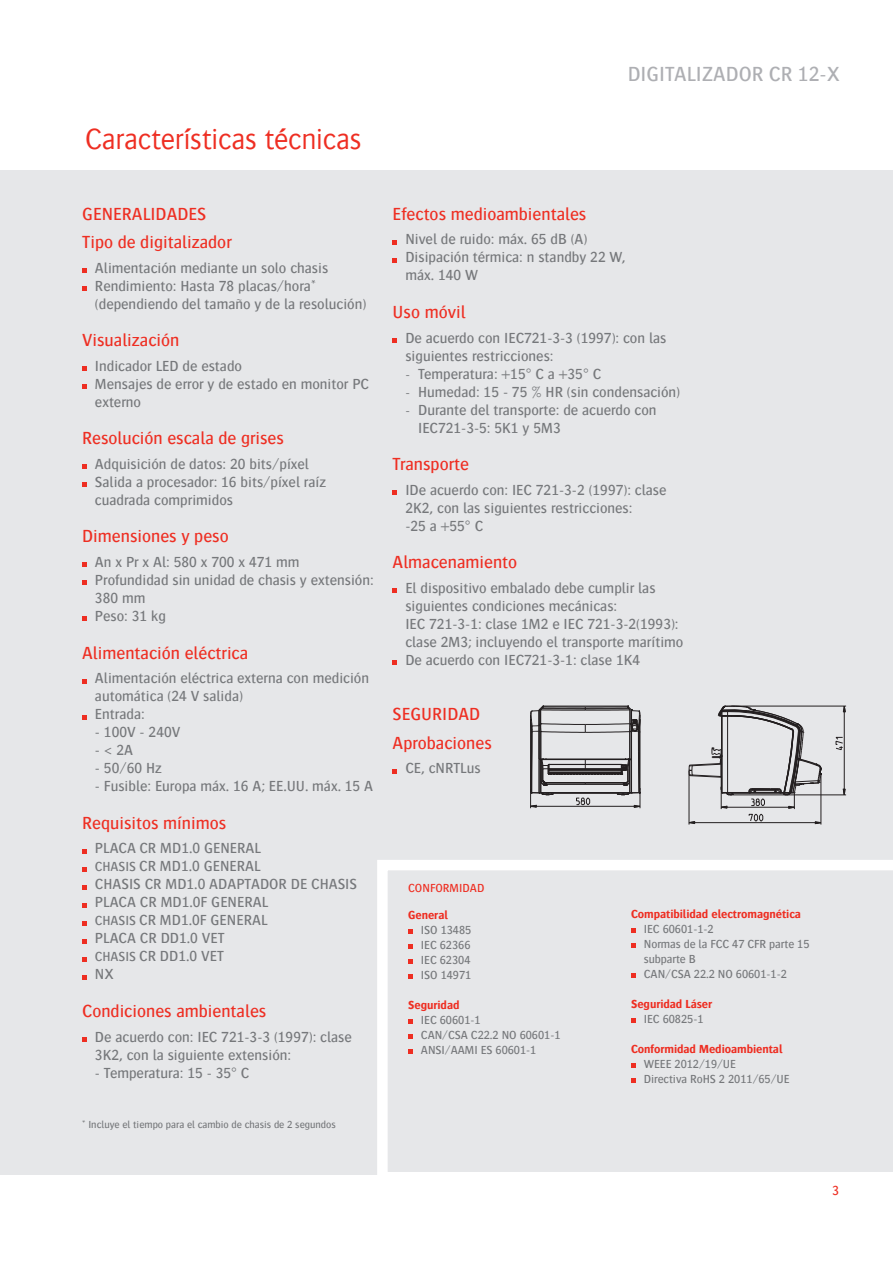
<style>
.page{position:relative;width:893px;height:1263px;background:#fff}
.page>*{position:absolute;margin:0;border:0;box-sizing:border-box;transform-origin:0 0}
.t1{font:300 30px "Bosis For Agfa";letter-spacing:-.005em;color:#ee2e22}
.t2{font:500 21px "Bosis For Agfa";color:#aeafb3}
.t3{font:500 18px/28.3px "Bosis For Agfa";color:#ee2e22}
.t4{font:500 15px/18px "Bosis For Agfa";color:#76787b}
.t5{font:500 13.5px "Bosis For Agfa";color:#ee2e22}
.t6{font:500 12px/15px "Bosis For Agfa";letter-spacing:-.005em;color:#76787b}
.t7{font:700 12px "Bosis For Agfa";letter-spacing:-.005em;color:#ee2e22}
.t8{font:500 12px "Bosis For Agfa";color:#ee2e22}
.t9{font:500 10.5px "Bosis For Agfa";color:#76787b}
.s1{font-size:13.5px}
</style>
<div class="page">
<div style="left:0;top:170px;width:893px;height:1004px;background:#e6e7e9"></div>
<svg style="left:82px;top:268px;width:5px;height:5px"></svg>
<svg style="left:82px;top:286px;width:5px;height:5px"></svg>
<svg style="left:82px;top:366px;width:5px;height:5px"></svg>
<svg style="left:82px;top:384px;width:5px;height:5px"></svg>
<svg style="left:82px;top:464px;width:5px;height:5px"></svg>
<svg style="left:82px;top:482px;width:5px;height:5px"></svg>
<svg style="left:82px;top:563px;width:5px;height:4px"></svg>
<svg style="left:82px;top:581px;width:5px;height:4px"></svg>
<svg style="left:82px;top:617px;width:5px;height:4px"></svg>
<svg style="left:82px;top:679px;width:5px;height:4px"></svg>
<svg style="left:82px;top:715px;width:5px;height:4px"></svg>
<svg style="left:82px;top:849px;width:5px;height:4px"></svg>
<svg style="left:82px;top:867px;width:5px;height:4px"></svg>
<svg style="left:82px;top:885px;width:5px;height:4px"></svg>
<svg style="left:82px;top:903px;width:5px;height:4px"></svg>
<svg style="left:82px;top:921px;width:5px;height:4px"></svg>
<svg style="left:82px;top:939px;width:5px;height:4px"></svg>
<svg style="left:82px;top:957px;width:5px;height:4px"></svg>
<svg style="left:82px;top:975px;width:5px;height:4px"></svg>
<svg style="left:82px;top:1037px;width:5px;height:4px"></svg>
<svg style="left:393px;top:240px;width:4px;height:4px"></svg>
<svg style="left:393px;top:258px;width:4px;height:4px"></svg>
<svg style="left:393px;top:338px;width:4px;height:5px"></svg>
<svg style="left:393px;top:490px;width:4px;height:5px"></svg>
<svg style="left:393px;top:588px;width:4px;height:5px"></svg>
<svg style="left:393px;top:660px;width:4px;height:5px"></svg>
<svg style="left:393px;top:769px;width:4px;height:4px"></svg>
<svg style="left:377px;top:860px;width:516px;height:314px"></svg>
<svg style="left:835px;top:737px;width:8px;height:13px"></svg>
<svg style="left:843px;top:705px;width:3px;height:7px"></svg>
<svg style="left:842px;top:788px;width:4px;height:7px"></svg>
<hr style="left:730px;top:795px;width:116px;height:1px;background:#231f20">
<hr style="left:731px;top:706px;width:115px;height:1px;background:#231f20">
<hr style="left:844px;top:706px;width:1px;height:89px;background:#231f20">
<svg style="left:530px;top:705px;width:111px;height:103px"></svg>
<svg style="left:688px;top:705px;width:134px;height:119px"></svg>
<svg style="left:408px;top:929px;width:5px;height:4px"></svg>
<svg style="left:408px;top:944px;width:5px;height:4px"></svg>
<svg style="left:408px;top:959px;width:5px;height:4px"></svg>
<svg style="left:408px;top:974px;width:5px;height:4px"></svg>
<svg style="left:408px;top:1019px;width:5px;height:4px"></svg>
<svg style="left:408px;top:1034px;width:5px;height:4px"></svg>
<svg style="left:408px;top:1049px;width:5px;height:4px"></svg>
<svg style="left:631px;top:928px;width:5px;height:4px"></svg>
<svg style="left:631px;top:943px;width:5px;height:4px"></svg>
<svg style="left:631px;top:973px;width:5px;height:4px"></svg>
<svg style="left:631px;top:1018px;width:5px;height:4px"></svg>
<svg style="left:631px;top:1063px;width:5px;height:4px"></svg>
<svg style="left:631px;top:1078px;width:5px;height:4px"></svg>
<h1 class="t1" style="left:85px;top:123px;width:278px">Características técnicas</h1>
<h2 class="t2" style="left:628px;top:63px;width:214px">DIGITALIZADOR CR 12-X</h2>
<p class="t3" style="left:82px;top:199px;width:151px">GENERALIDADES<br>Tipo de digitalizador</p>
<p class="t4" style="left:95px;top:259px;width:273px">Alimentación mediante un solo chasis<br>Rendimiento: Hasta 78 placas/hora* (dependiendo del tamaño y de la resolución)</p>
<p class="t3" style="left:82px;top:326px;width:99px">Visualización</p>
<p class="t4" style="left:95px;top:357px;width:276px">Indicador LED de estado<br>Mensajes de error y de estado en monitor PC externo</p>
<p class="t3" style="left:82px;top:424px;width:203px">Resolución escala de grises</p>
<p class="t4" style="left:95px;top:455px;width:233px">Adquisición de datos: 20 bits/píxel<br>Salida a procesador: 16 bits/píxel raíz cuadrada comprimidos</p>
<p class="t3" style="left:82px;top:522px;width:148px">Dimensiones y peso</p>
<p class="t4" style="left:95px;top:553px;width:280px">An x Pr x Al: 580 x 700 x 471 mm<br>Profundidad sin unidad de chasis y extensión:<br>380 mm<br>Peso: 31 kg</p>
<p class="t3" style="left:82px;top:638px;width:168px">Alimentación eléctrica</p>
<p class="t4" style="left:95px;top:669px;width:276px">Alimentación eléctrica externa con medición automática (24 V salida)<br>Entrada:</p>
<p class="t4" style="left:95px;top:723px;width:87px">- 100V - 240V</p>
<p class="t4" style="left:95px;top:741px;width:40px">- &lt; 2A</p>
<p class="t4" style="left:95px;top:759px;width:68px">- 50/60 Hz</p>
<p class="t4" style="left:95px;top:777px;width:280px">- Fusible: Europa máx. 16 A; EE.UU. máx. 15 A</p>
<p class="t3" style="left:82px;top:808px;width:146px">Requisitos mínimos</p>
<p class="t4" style="left:95px;top:839px;width:264px">PLACA CR MD1.0 GENERAL<br><span class="s1">CHASIS</span> CR MD1.0 GENERAL<br>CHASIS CR MD1.0 ADAPTADOR DE CHASIS<br>PLACA CR MD1.0F GENERAL<br><span class="s1">CHASIS</span> CR MD1.0F GENERAL<br>PLACA CR DD1.0 VET<br><span class="s1">CHASIS</span> CR DD1.0 VET<br>NX</p>
<p class="t3" style="left:82px;top:996px;width:186px">Condiciones ambientales</p>
<p class="t4" style="left:95px;top:1027px;width:258px">De acuerdo con: IEC 721-3-3 (1997): clase<br>3K2, con la siguiente extensión:</p>
<p class="t4" style="left:95px;top:1063px;width:156px">- Temperatura: 15 - 35° C</p>
<p class="t9" style="left:82px;top:1119px;width:255px">* Incluye el tiempo para el cambio de chasis de 2 segundos</p>
<p class="t3" style="left:393px;top:199px;width:195px">Efectos medioambientales</p>
<p class="t4" style="left:405px;top:230px;width:222px">Nivel de ruido: máx. 65 dB (A)<br>Disipación térmica: n standby 22 W, máx. 140 W</p>
<p class="t3" style="left:393px;top:297px;width:75px">Uso móvil</p>
<p class="t4" style="left:405px;top:328px;width:262px">De acuerdo con IEC721-3-3 (1997): con las siguientes restricciones:</p>
<p class="t4" style="left:405px;top:364px;width:197px"><span class="s1">-</span> Temperatura: +15° C a +35° C</p>
<p class="t4" style="left:405px;top:382px;width:276px"><span class="s1">-</span> Humedad: 15 - 75 % HR (sin condensación)</p>
<p class="t4" style="left:418px;top:400px;width:240px;text-indent:-13px"><span class="s1">-</span> Durante del transporte: de acuerdo con<br>IEC721-3-5: 5K1 y 5M3</p>
<p class="t3" style="left:393px;top:449px;width:78px">Transporte</p>
<p class="t4" style="left:405px;top:480px;width:263px">IDe acuerdo con: IEC 721-3-2 (1997): clase<br>2K2, con las siguientes restricciones:<br>-25 a +55° C</p>
<p class="t3" style="left:393px;top:548px;width:126px">Almacenamiento</p>
<p class="t4" style="left:405px;top:579px;width:280px">El dispositivo embalado debe cumplir las siguientes condiciones mecánicas:<br>IEC 721-3-1: clase 1M2 e IEC 721-3-2(1993): clase 2M3; incluyendo el transporte marítimo De acuerdo con IEC721-3-1: clase 1K4</p>
<p class="t3" style="left:393px;top:700px;width:101px">SEGURIDAD<br>Aprobaciones</p>
<p class="t4" style="left:405px;top:759px;width:77px">CE, cNRTLus</p>
<p class="t8" style="left:408px;top:882px;width:78px">CONFORMIDAD</p>
<p class="t7" style="left:408px;top:908px;width:41px">General</p>
<p class="t6" style="left:421px;top:922px;width:52px;text-align:justify">ISO 13485<br>IEC 62366<br>IEC 62304<br>ISO 14971</p>
<p class="t7" style="left:408px;top:998px;width:53px">Seguridad</p>
<p class="t6" style="left:421px;top:1012px;width:141px">IEC 60601-1<br>CAN/CSA C22.2 NO 60601-1<br>ANSI/AAMI ES 60601-1</p>
<p class="t7" style="left:631px;top:907px;width:171px">Compatibilidad electromagnética</p>
<p class="t6" style="left:644px;top:921px;width:167px">IEC 60601-1-2<br>Normas de la FCC 47 CFR parte 15 subparte B<br>CAN/CSA 22.2 NO 60601-1-2</p>
<p class="t7" style="left:631px;top:997px;width:83px">Seguridad Láser</p>
<p class="t6" style="left:644px;top:1011px;width:61px">IEC 60825-1</p>
<p class="t7" style="left:631px;top:1042px;width:153px">Conformidad Medioambiental</p>
<p class="t6" style="left:644px;top:1056px;width:147px">WEEE 2012/19/UE<br>Directiva RoHS 2 2011/65/UE</p>
<p class="t5" style="left:832px;top:1184px;width:8px">3</p>
</div>
